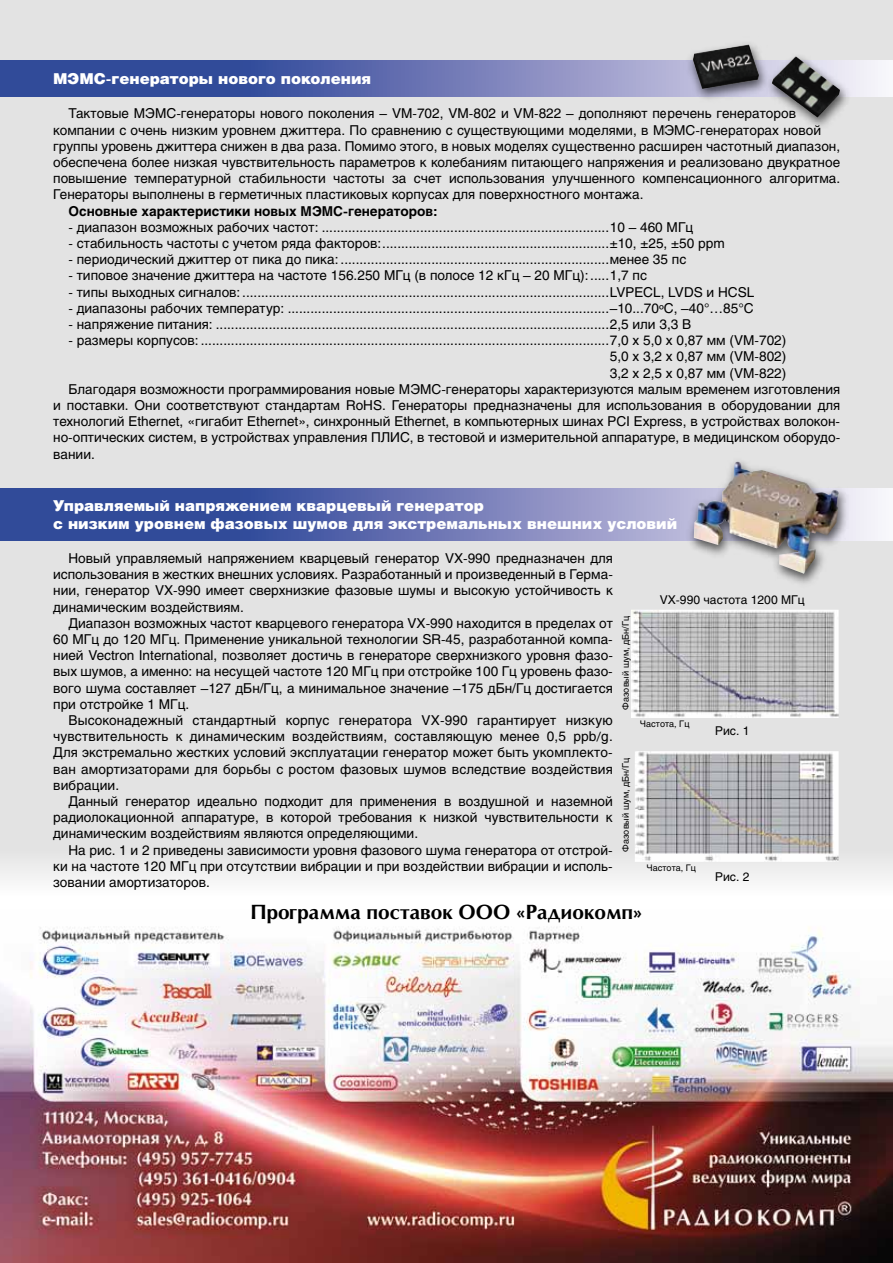
<style>
.page{position:relative;width:893px;height:1263px;background:#fff}
.page>*{position:absolute;margin:0;border:0;box-sizing:border-box;transform-origin:0 0}
.t1{font:700 19.65px "Opium New";color:#000}
.t2{font:900 15px/18px "Helios";color:#fff}
.t3{font:13.5px/16.2px "Helios";color:#000;text-align:justify}
.t4{font:700 13.5px "Helios";color:#000}
.t5{font:12px "Helios";color:#000}
.t6{font:9px "Helios";color:#000}
.s1{font-family:"Myriad Pro"}
</style>
<div class="page">
<div style="left:0;top:0;width:892px;height:957px;background:#e3e3e3"></div>
<svg style="left:0;top:60px;width:892px;height:36px;background:#5f6eae"></svg>
<svg style="left:0;top:489px;width:892px;height:51px;background:#6473b1"></svg>
<div style="left:0;top:849px;width:892px;height:65px;background:linear-gradient(to bottom,#e4e4e4,#fff)"></div>
<img style="left:0;top:910px;width:892px;height:353px">
<img style="left:682px;top:461px;width:173px;height:123px">
<img style="left:693px;top:462px;width:146px;height:112px">
<img style="left:665px;top:56px;width:206px;height:71px">
<img style="left:692px;top:44px;width:148px;height:74px">
<img style="left:631px;top:610px;width:207px;height:108px">
<img style="left:634px;top:751px;width:204px;height:119px">
<p class="t2" style="left:53px;top:69px;width:319px">MЭMC-генераторы нового поколения</p>
<p class="t3" style="left:53px;top:105px;width:788px;text-align:left;text-indent:15px">Тактовые МЭМС-генераторы нового поколения – VM-702, VM-802 и VM-822 – дополняют перечень генераторов компании с очень низким уровнем джиттера. По сравнению с существующими моделями, в МЭМС-генераторах новой группы уровень джиттера снижен в два раза. Помимо этого, в новых моделях существенно расширен частотный диапазон, обеспечена более низкая чувствительность параметров к колебаниям питающего напряжения и реализовано двукратное повышение температурной стабильности частоты за счет использования улучшенного компенсационного алгоритма.<br>Генераторы выполнены в герметичных пластиковых корпусах для поверхностного монтажа.</p>
<p class="t4" style="left:68px;top:203px;width:371px">Основные характеристики новых МЭМС-генераторов:</p>
<p class="t3" style="left:68px;top:219px;width:626px">- диапазон возможных рабочих частот: ............................................................................10 – 460 МГц</p>
<p class="t3" style="left:68px;top:235px;width:657px">- стабильность частоты с учетом ряда факторов:............................................................±10, ±25, ±50 ppm</p>
<p class="t3" style="left:68px;top:251px;width:619px">- периодический джиттер от пика до пика: .......................................................................менее 35 пс</p>
<p class="t3" style="left:68px;top:267px;width:580px">- типовое значение джиттера на частоте 156.250 МГц (в полосе 12 кГц – 20 МГц):.....1,7 пс</p>
<p class="t3" style="left:68px;top:284px;width:687px">- типы выходных сигналов:.................................................................................................LVPECL, LVDS и HCSL</p>
<p class="t3" style="left:68px;top:300px;width:686px">- диапазоны рабочих температур: .....................................................................................–10...70<span class="s1">º</span>C, –40°…85°C</p>
<p class="t3" style="left:68px;top:316px;width:624px">- напряжение питания: ........................................................................................................2,5 или 3,3 В</p>
<p class="t3" style="left:68px;top:332px;width:719px">- размеры корпусов: ............................................................................................................7,0 x 5,0 x 0,87 мм (VM-702)</p>
<p class="t3" style="left:609px;top:348px;width:178px">5,0 x 3,2 x 0,87 мм (VM-802)</p>
<p class="t3" style="left:609px;top:365px;width:178px">3,2 x 2,5 x 0,87 мм (VM-822)</p>
<p class="t3" style="left:68px;top:381px;width:773px">Благодаря возможности программирования новые МЭМС-генераторы характеризуются малым временем изготовления</p>
<p class="t3" style="left:53px;top:397px;width:788px">и поставки. Они соответствуют стандартам RoHS. Генераторы предназначены для использования в оборудовании для</p>
<p class="t3" style="left:53px;top:413px;width:788px">технологий Ethernet, «гигабит Ethernet», синхронный Ethernet, в компьютерных шинах PCI Express, в устройствах волокон-</p>
<p class="t3" style="left:53px;top:429px;width:788px">но-оптических систем, в устройствах управления ПЛИС, в тестовой и измерительной аппаратуре, в медицинском оборудо-</p>
<p class="t3" style="left:53px;top:446px;width:43px">вании.</p>
<p class="t2" style="left:53px;top:496px;width:625px">Управляемый напряжением кварцевый генератор<br>с низким уровнем фазовых шумов для экстремальных внешних условий</p>
<p class="t3" style="left:53px;top:550px;width:561px;text-indent:15px">Новый управляемый напряжением кварцевый генератор VX-990 предназначен для использования в жестких внешних условиях. Разработанный и произведенный в Герма&shy;нии, генератор VX-990 имеет сверхнизкие фазовые шумы и высокую устойчивость к динамическим воздействиям.</p>
<p class="t3" style="left:53px;top:615px;width:561px;text-indent:15px">Диапазон возможных частот кварцевого генератора VX-990 находится в пределах от 60 МГц до 120 МГц. Применение уникальной технологии SR-45, разработанной компа&shy;нией Vectron International, позволяет достичь в генераторе сверхнизкого уровня фазо&shy;вых шумов, а именно: на несущей частоте 120 МГц при отстройке 100 Гц уровень фазо&shy;вого шума составляет –127 дБн/Гц, а минимальное значение –175 дБн/Гц достигается при отстройке 1 МГц.</p>
<p class="t3" style="left:53px;top:712px;width:561px;text-indent:15px">Высоконадежный стандартный корпус генератора VX-990 гарантирует низкую чувствительность к динамическим воздействиям, составляющую менее 0,5 ppb<span class="s1">/</span>g.<br>Для экстремально жестких условий эксплуатации генератор может быть укомплекто&shy;ван амортизаторами для борьбы с ростом фазовых шумов вследствие воздействия вибрации.</p>
<p class="t3" style="left:53px;top:793px;width:561px;text-indent:15px">Данный генератор идеально подходит для применения в воздушной и наземной радиолокационной аппаратуре, в которой требования к низкой чувствительности к динамическим воздействиям являются определяющими.</p>
<p class="t3" style="left:53px;top:842px;width:561px;text-indent:15px">На рис. 1 и 2 приведены зависимости уровня фазового шума генератора от отстрой&shy;ки на частоте 120 МГц при отсутствии вибрации и при воздействии вибрации и исполь&shy;зовании амортизаторов.</p>
<p class="t5" style="left:659px;top:593px;width:147px">VX-990 частота 1200 МГц</p>
<p class="t6" style="left:620px;top:710px;width:95px;rotate:-90deg">Фазовый шум, дБн/Гц</p>
<p class="t6" style="left:640px;top:719px;width:51px">Частота, Гц</p>
<p class="t5" style="left:715px;top:724px;width:36px">Рис. 1</p>
<p class="t6" style="left:620px;top:852px;width:95px;rotate:-90deg">Фазовый шум, дБн/Гц</p>
<p class="t6" style="left:646px;top:863px;width:51px">Частота, Гц</p>
<p class="t5" style="left:715px;top:869px;width:36px">Рис. 2</p>
<h1 class="t1" style="left:251px;top:900px;width:393px">Программа поставок ООО «Радиокомп»</h1>
</div>
